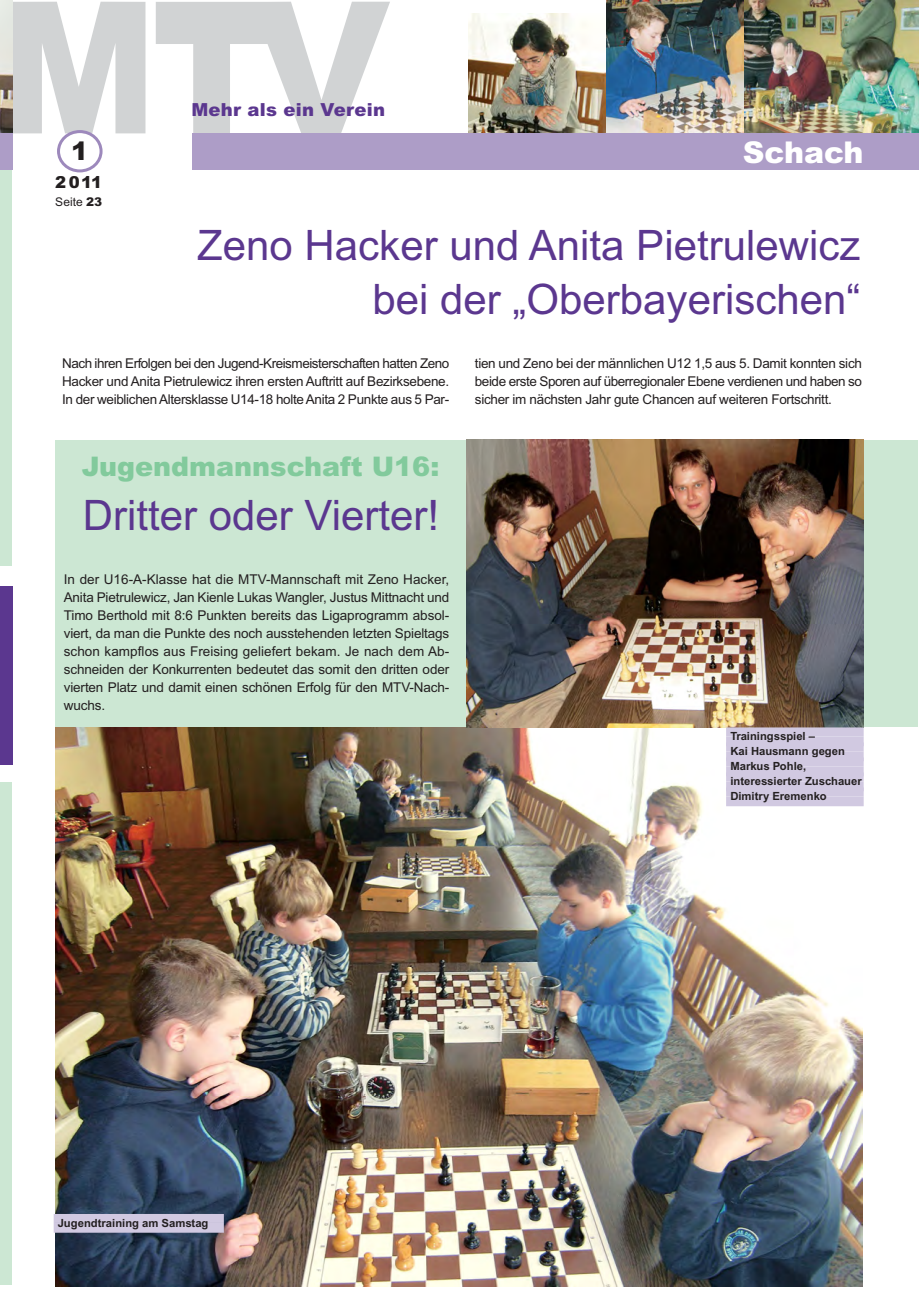
<style>
.page{position:relative;width:919px;height:1289px;background:#fff}
.page>*{position:absolute;margin:0;border:0;box-sizing:border-box;transform-origin:0 0}
.t1{font:42px/54px "Arial";color:#5b378f;text-align:right}
.t2{font:900 30px "Arial";color:#fff}
.t3{font:900 27px "Arial";color:#82ca9c}
.t4{font:900 25.5px "Arial";color:#231f20}
.t5{font:900 18px "Arial";letter-spacing:.015em;color:#5b378f}
.t6{font:900 16.5px "Arial";color:#231f20}
.t7{font:13.5px/18px "Arial";letter-spacing:-.02em;color:#231f20;text-align:justify}
.t8{font:12px "Arial";letter-spacing:.005em;color:#231f20}
.t9{font:700 11.25px/15px "Arial";color:#231f20}
.s1{font-weight:900}
</style>
<div class="page">
<svg style="left:156px;top:2px;width:234px;height:131px"></svg>
<svg style="left:13px;top:2px;width:132px;height:170px"></svg>
<svg style="left:12px;top:0;width:1px;height:134px"></svg>
<img style="left:0;top:0;width:12px;height:134px">
<div style="left:0;top:134px;width:13px;height:36px;background:#ad9dc7"></div>
<div style="left:0;top:171px;width:12px;height:395px;background:#cce7d3"></div>
<div style="left:0;top:782px;width:12px;height:502px;background:#cce7d3"></div>
<div style="left:0;top:585px;width:13px;height:179px;background:#5b378f"></div>
<img style="left:55px;top:727px;width:806px;height:559px">
<div style="left:55px;top:440px;width:862px;height:286px;background:#cce7d3"></div>
<img style="left:466px;top:440px;width:397px;height:287px">
<div style="left:726px;top:727px;width:137px;height:9px;background:#d1c9e1"></div>
<div style="left:726px;top:736px;width:137px;height:10px;background:#d1c9e1"></div>
<div style="left:726px;top:742px;width:137px;height:9px;background:#d1c9e1"></div>
<div style="left:726px;top:751px;width:137px;height:10px;background:#d1c9e1"></div>
<div style="left:726px;top:757px;width:137px;height:9px;background:#d1c9e1"></div>
<div style="left:726px;top:766px;width:137px;height:10px;background:#d1c9e1"></div>
<div style="left:726px;top:772px;width:137px;height:9px;background:#d1c9e1"></div>
<div style="left:726px;top:781px;width:137px;height:10px;background:#d1c9e1"></div>
<div style="left:726px;top:787px;width:137px;height:9px;background:#d1c9e1"></div>
<div style="left:726px;top:796px;width:137px;height:10px;background:#d1c9e1"></div>
<div style="left:54px;top:1213px;width:170px;height:9px;background:#d1c9e1"></div>
<div style="left:54px;top:1222px;width:170px;height:10px;background:#d1c9e1"></div>
<img style="left:743px;top:0;width:175px;height:134px">
<img style="left:605px;top:0;width:138px;height:134px">
<img style="left:468px;top:14px;width:137px;height:120px">
<div style="left:193px;top:134px;width:725px;height:36px;background:#ad9dc7"></div>
<p class="t4" style="left:71px;top:141px;width:19px">1</p>
<p class="t6" style="left:55px;top:175px;width:48px">2011</p>
<p class="t8" style="left:55px;top:197px;width:48px">Seite <span class="s1">23</span></p>
<p class="t5" style="left:191px;top:102px;width:195px">Mehr als ein Verein</p>
<p class="t2" style="left:742px;top:140px;width:122px">Schach</p>
<p class="t1" style="left:197px;top:222px;width:664px">Zeno Hacker und Anita Pietrulewicz bei der „Oberbayerischen“</p>
<p class="t7" style="left:62px;top:355px;width:388px">Nach ihren Erfolgen bei den Jugend-Kreismeisterschaften hatten Zeno Hacker und Anita Pietrulewicz ihren ersten Auftritt auf Bezirksebene.<br>In der weiblichen Altersklasse U14-18 holte Anita 2 Punkte aus 5 Par-</p>
<p class="t7" style="left:475px;top:355px;width:388px">tien und Zeno bei der männlichen U12 1,5 aus 5. Damit konnten sich beide erste Sporen auf überregionaler Ebene verdienen und haben so sicher im nächsten Jahr gute Chancen auf weiteren Fortschritt.</p>
<p class="t3" style="left:82px;top:455px;width:359px">Jugendmannschaft U16:</p>
<p class="t1" style="left:83px;top:492px;width:358px">Dritter oder Vierter!</p>
<p class="t7" style="left:64px;top:571px;width:387px">In der U16-A-Klasse hat die MTV-Mannschaft mit Zeno Hacker, Anita Pietrulewicz, Jan Kienle Lukas Wangler, Justus Mittnacht und Timo Berthold mit 8:6 Punkten bereits das Ligaprogramm absol&shy;viert, da man die Punkte des noch ausstehenden letzten Spieltags schon kampflos aus Freising geliefert bekam. Je nach dem Ab&shy;schneiden der Konkurrenten bedeutet das somit den dritten oder vierten Platz und damit einen schönen Erfolg für den MTV-Nach&shy;wuchs.</p>
<p class="t9" style="left:58px;top:1216px;width:152px">Jugendtraining am Samstag</p>
<p class="t9" style="left:730px;top:729px;width:133px">Trainingsspiel –<br>Kai Hausmann gegen<br>Markus Pohle, interessierter Zuschauer<br>Dimitry Eremenko</p>
</div>
